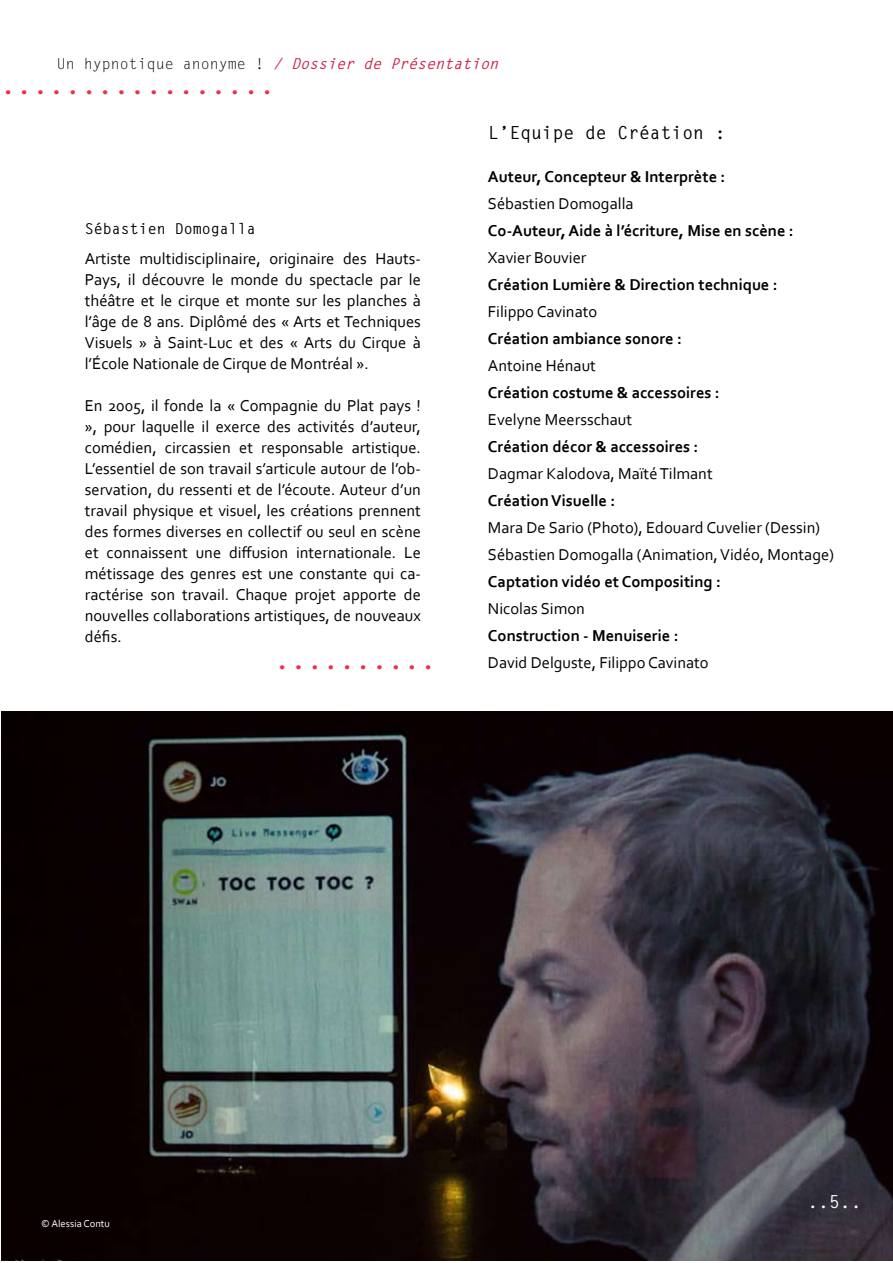
<style>
.page{position:relative;width:893px;height:1263px;background:#fff}
.page>*{position:absolute;margin:0;border:0;box-sizing:border-box;transform-origin:0 0}
.t1{font:700 27px "Letter Gothic Std";color:#ec2f4f}
.t2{font:700 18px "Letter Gothic Std";color:#000}
.t3{font:700 18px "Letter Gothic Std";color:#fffdf9}
.t4{font:16.5px/21px "Corbel";color:#000;text-align:justify}
.t5{font:700 16.5px "Corbel";color:#000}
.t6{font:italic 700 15px "Letter Gothic Std";color:#d01d48}
.t7{font:700 15px "Letter Gothic Std";color:#000}
.t8{font:10.5px "Corbel";color:#fff}
.s1{font-weight:400;font-style:normal;color:#000}
</style>
<div class="page">
<img style="left:2px;top:711px;width:891px;height:550px">
<p class="t6" style="left:57px;top:54px;width:448px"><span class="s1">U n h y p n o t i q u e a n o n y m e !</span> / Dossier de Présentation</p>
<h1 class="t1" style="left:0;top:68px;width:277px">.................</h1>
<p class="t7" style="left:85px;top:219px;width:173px">Sébastien Domogalla</p>
<p class="t4" style="left:85px;top:247px;width:338px">Artiste multidisciplinaire, originaire des Hauts-Pays, il découvre le monde du spectacle par le théâtre et le cirque et monte sur les planches à l’âge de 8 ans. Diplômé des « Arts et Techniques Visuels » à Saint-Luc et des « Arts du Cirque à l’École Nationale de Cirque de Montréal ».</p>
<p class="t4" style="left:85px;top:394px;width:338px">En 2005, il fonde la « Compagnie du Plat pays ! », pour laquelle il exerce des activités d’auteur, comédien, circassien et responsable artistique.<br>L’essentiel de son travail s’articule autour de l’ob&shy;servation, du ressenti et de l’écoute. Auteur d’un travail physique et visuel, les créations prennent des formes diverses en collectif ou seul en scène et connaissent une diffusion internationale. Le métissage des genres est une constante qui ca&shy;ractérise son travail. Chaque projet apporte de nouvelles collaborations artistiques, de nouveaux défis.</p>
<h1 class="t1" style="left:274px;top:643px;width:163px">..........</h1>
<p class="t2" style="left:488px;top:121px;width:239px">L’Equipe de Création :</p>
<p class="t5" style="left:488px;top:166px;width:239px">Auteur, Concepteur &amp; Interprète :</p>
<p class="t4" style="left:488px;top:192px;width:147px">Sébastien Domogalla</p>
<p class="t5" style="left:488px;top:220px;width:307px">Co-Auteur, Aide à l’écriture, Mise en scène :</p>
<p class="t4" style="left:488px;top:246px;width:100px">Xavier Bouvier</p>
<p class="t5" style="left:488px;top:274px;width:291px">Création Lumière &amp; Direction technique :</p>
<p class="t4" style="left:488px;top:300px;width:111px">Filippo Cavinato</p>
<p class="t5" style="left:488px;top:328px;width:195px">Création ambiance sonore :</p>
<p class="t4" style="left:488px;top:354px;width:110px">Antoine Hénaut</p>
<p class="t5" style="left:488px;top:382px;width:233px">Création costume &amp; accessoires :</p>
<p class="t4" style="left:488px;top:408px;width:146px">Evelyne Meersschaut</p>
<p class="t5" style="left:488px;top:436px;width:212px">Création décor &amp; accessoires :</p>
<p class="t4" style="left:488px;top:462px;width:226px">Dagmar Kalodova, Maïté Tilmant</p>
<p class="t5" style="left:488px;top:490px;width:129px">Création Visuelle :</p>
<p class="t4" style="left:488px;top:513px;width:347px;line-height:27px">Mara De Sario (Photo), Edouard Cuvelier (Dessin)<br>Sébastien Domogalla (Animation, Vidéo, Montage)</p>
<p class="t5" style="left:488px;top:571px;width:234px">Captation vidéo et Compositing :</p>
<p class="t4" style="left:488px;top:597px;width:98px">Nicolas Simon</p>
<p class="t5" style="left:488px;top:625px;width:192px">Construction - Menuiserie :</p>
<p class="t4" style="left:488px;top:651px;width:222px">David Delguste, Filippo Cavinato</p>
<p class="t8" style="left:41px;top:1217px;width:70px">© Alessia Contu</p>
<p class="t3" style="left:807px;top:1190px;width:55px">..5..</p>
</div>
